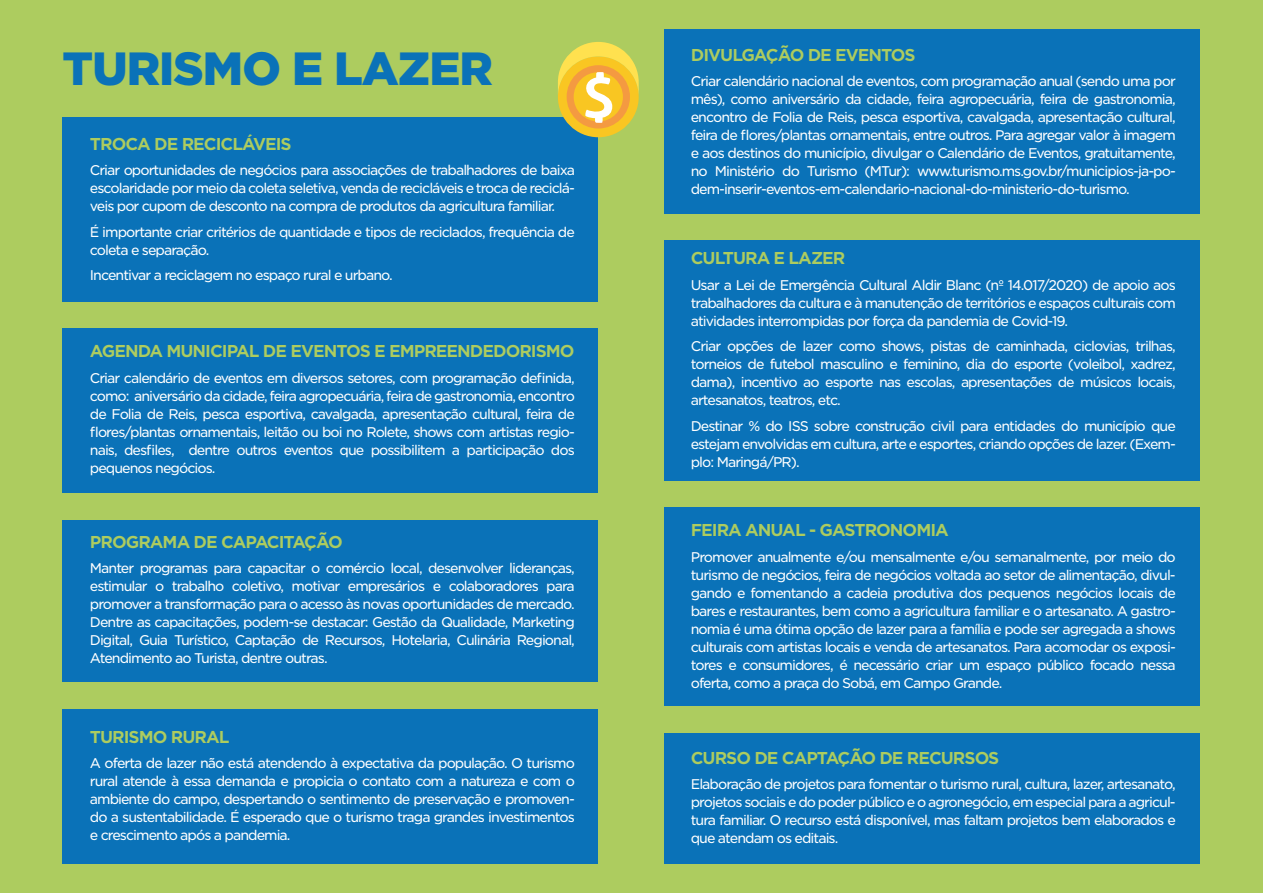
<style>
.page{position:relative;width:1263px;height:893px;background:#adcc5f}
.page>*{position:absolute;margin:0;border:0;box-sizing:border-box;transform-origin:0 0}
.t1{font:900 46.5px "Gotham";letter-spacing:-.02em;color:#0a72b8}
.t2{font:700 16.5px "Gotham S Sm";letter-spacing:-.06em;color:#adcc5f}
.t3{font:13.5px/18px "Gotham S Sm";letter-spacing:-.07em;color:#fff;text-align:justify}
</style>
<div class="page">
<div style="left:63px;top:118px;width:535px;height:184px;background:#0a72b8"></div>
<div style="left:664px;top:29px;width:536px;height:185px;background:#0a72b8"></div>
<div style="left:664px;top:240px;width:536px;height:241px;background:#0a72b8"></div>
<div style="left:664px;top:508px;width:536px;height:198px;background:#0a72b8"></div>
<div style="left:664px;top:733px;width:536px;height:131px;background:#0a72b8"></div>
<div style="left:63px;top:328px;width:535px;height:165px;background:#0a72b8"></div>
<div style="left:63px;top:520px;width:535px;height:161px;background:#0a72b8"></div>
<div style="left:63px;top:710px;width:535px;height:154px;background:#0a72b8"></div>
<div style="left:558px;top:56px;width:81px;height:81px;background:#f9c622;border-radius:50%"></div>
<svg style="left:558px;top:42px;width:81px;height:87px"></svg>
<h1 class="t1" style="left:63px;top:42px;width:432px">TURISMO E LAZER</h1>
<p class="t2" style="left:90px;top:132px;width:203px">TROCA DE RECICLÁVEIS</p>
<p class="t3" style="left:90px;top:161px;width:486px">Criar oportunidades de negócios para associações de trabalhadores de baixa escolaridade por meio da coleta seletiva, venda de recicláveis e troca de reciclá&shy;veis por cupom de desconto na compra de produtos da agricultura familiar.</p>
<p class="t3" style="left:90px;top:223px;width:486px">É importante criar critérios de quantidade e tipos de reciclados, frequência de coleta e separação.</p>
<p class="t3" style="left:90px;top:266px;width:304px">Incentivar a reciclagem no espaço rural e urbano.</p>
<p class="t2" style="left:90px;top:340px;width:486px">AGENDA MUNICIPAL DE EVENTOS E EMPREENDEDORISMO</p>
<p class="t3" style="left:90px;top:369px;width:486px">Criar calendário de eventos em diversos setores, com programação definida, como: aniversário da cidade, feira agropecuária, feira de gastronomia, encontro de Folia de Reis, pesca esportiva, cavalgada, apresentação cultural, feira de flores/plantas ornamentais, leitão ou boi no Rolete, shows com artistas regio&shy;nais, desfiles, dentre outros eventos que possibilitem a participação dos pequenos negócios.</p>
<p class="t2" style="left:90px;top:531px;width:254px">PROGRAMA DE CAPACITAÇÃO</p>
<p class="t3" style="left:90px;top:559px;width:486px">Manter programas para capacitar o comércio local, desenvolver lideranças, estimular o trabalho coletivo, motivar empresários e colaboradores para promover a transformação para o acesso às novas oportunidades de mercado.<br>Dentre as capacitações, podem-se destacar: Gestão da Qualidade, Marketing Digital, Guia Turístico, Captação de Recursos, Hotelaria, Culinária Regional, Atendimento ao Turista, dentre outras.</p>
<p class="t2" style="left:90px;top:725px;width:141px">TURISMO RURAL</p>
<p class="t3" style="left:90px;top:754px;width:487px">A oferta de lazer não está atendendo à expectativa da população. O turismo rural atende à essa demanda e propicia o contato com a natureza e com o ambiente do campo, despertando o sentimento de preservação e promoven&shy;do a sustentabilidade. É esperado que o turismo traga grandes investimentos e crescimento após a pandemia.</p>
<p class="t2" style="left:691px;top:43px;width:226px">DIVULGAÇÃO DE EVENTOS</p>
<p class="t3" style="left:691px;top:72px;width:487px">Criar calendário nacional de eventos, com programação anual (sendo uma por mês), como aniversário da cidade, feira agropecuária, feira de gastronomia, encontro de Folia de Reis, pesca esportiva, cavalgada, apresentação cultural, feira de flores/plantas ornamentais, entre outros. Para agregar valor à imagem e aos destinos do município, divulgar o Calendário de Eventos, gratuitamente, no Ministério do Turismo (MTur): www.turismo.ms.gov.br/municipios-ja-po&shy;dem-inserir-eventos-em-calendario-nacional-do-ministerio-do-turismo.</p>
<p class="t2" style="left:691px;top:247px;width:156px">CULTURA E LAZER</p>
<p class="t3" style="left:691px;top:276px;width:487px">Usar a Lei de Emergência Cultural Aldir Blanc (nº 14.017/2020) de apoio aos trabalhadores da cultura e à manutenção de territórios e espaços culturais com atividades interrompidas por força da pandemia de Covid-19.</p>
<p class="t3" style="left:691px;top:337px;width:487px">Criar opções de lazer como shows, pistas de caminhada, ciclovias, trilhas, torneios de futebol masculino e feminino, dia do esporte (voleibol, xadrez, dama), incentivo ao esporte nas escolas, apresentações de músicos locais, artesanatos, teatros, etc.</p>
<p class="t3" style="left:691px;top:417px;width:486px">Destinar % do ISS sobre construção civil para entidades do município que estejam envolvidas em cultura, arte e esportes, criando opções de lazer. (Exem&shy;plo: Maringá/PR).</p>
<p class="t2" style="left:691px;top:519px;width:260px">FEIRA ANUAL - GASTRONOMIA</p>
<p class="t3" style="left:691px;top:547px;width:487px">Promover anualmente e/ou mensalmente e/ou semanalmente, por meio do turismo de negócios, feira de negócios voltada ao setor de alimentação, divul&shy;gando e fomentando a cadeia produtiva dos pequenos negócios locais de bares e restaurantes, bem como a agricultura familiar e o artesanato. A gastro&shy;nomia é uma ótima opção de lazer para a família e pode ser agregada a shows culturais com artistas locais e venda de artesanatos. Para acomodar os exposi&shy;tores e consumidores, é necessário criar um espaço público focado nessa oferta, como a praça do Sobá, em Campo Grande.</p>
<p class="t2" style="left:691px;top:746px;width:310px">CURSO DE CAPTAÇÃO DE RECURSOS</p>
<p class="t3" style="left:691px;top:775px;width:486px">Elaboração de projetos para fomentar o turismo rural, cultura, lazer, artesanato, projetos sociais e do poder público e o agronegócio, em especial para a agricul&shy;tura familiar. O recurso está disponível, mas faltam projetos bem elaborados e que atendam os editais.</p>
</div>
